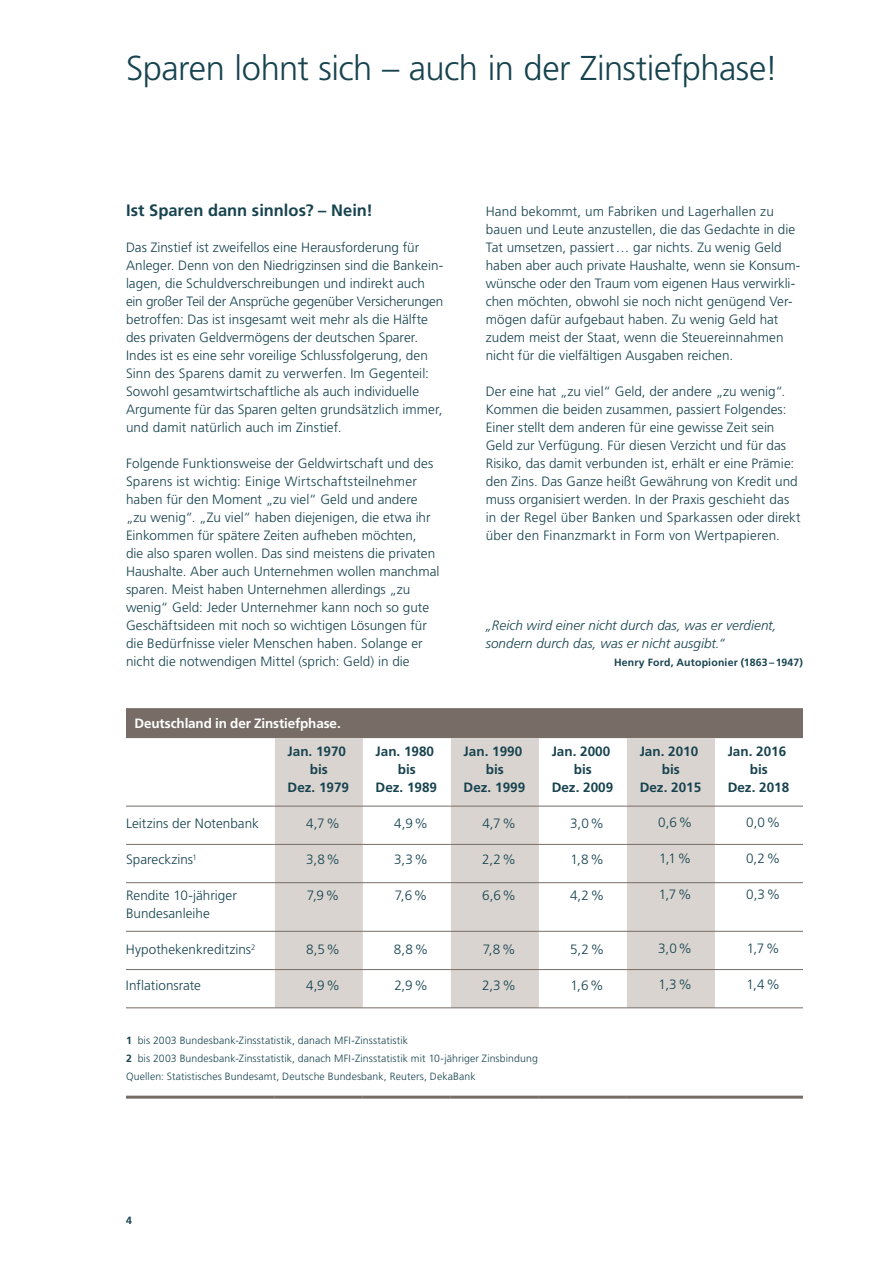
<style>
.page{position:relative;width:893px;height:1263px;background:#fff}
.page>*{position:absolute;margin:0;border:0;box-sizing:border-box;transform-origin:0 0}
.t1{font:300 34.5px "Deka Frutiger OTPS";letter-spacing:-.015em;color:#17434f}
.t2{font:700 16.5px "Deka Frutiger OTPS";color:#17434f}
.t3{font:300 13.5px/18px "Deka Frutiger OTPS";letter-spacing:.005em;color:#17434f}
.t4{font:700 13.5px/18px "Deka Frutiger OTPS";color:#17434f;text-align:center}
.t5{font:italic 300 13.5px/18px "Deka Frutiger OTPS";color:#17434f}
.t6{font:700 13.5px "Deka Frutiger OTPS";letter-spacing:-.01em;color:#fff}
.t7{font:300 10.5px/18px "Deka Frutiger OTPS";letter-spacing:.01em;color:#17434f}
.t8{font:700 10.5px "Deka Frutiger OTPS";letter-spacing:.02em;color:#17434f}
.s1{font-weight:700}
</style>
<div class="page">
<div style="left:126px;top:708px;width:677px;height:30px;background:#776d66"></div>
<svg style="left:275px;top:738px;width:440px;height:269px;fill:#d9d4d0"></svg>
<hr style="left:126px;top:844px;width:149px;height:1px;background:#776d66">
<hr style="left:275px;top:844px;width:88px;height:1px;background:#776d66">
<hr style="left:363px;top:844px;width:88px;height:1px;background:#776d66">
<hr style="left:451px;top:844px;width:88px;height:1px;background:#776d66">
<hr style="left:539px;top:844px;width:88px;height:1px;background:#776d66">
<hr style="left:627px;top:844px;width:88px;height:1px;background:#776d66">
<hr style="left:715px;top:844px;width:88px;height:1px;background:#776d66">
<hr style="left:126px;top:882px;width:149px;height:1px;background:#776d66">
<hr style="left:275px;top:882px;width:88px;height:1px;background:#776d66">
<hr style="left:363px;top:882px;width:88px;height:1px;background:#776d66">
<hr style="left:451px;top:882px;width:88px;height:1px;background:#776d66">
<hr style="left:539px;top:882px;width:88px;height:1px;background:#776d66">
<hr style="left:627px;top:882px;width:88px;height:1px;background:#776d66">
<hr style="left:715px;top:882px;width:88px;height:1px;background:#776d66">
<hr style="left:126px;top:931px;width:149px;height:1px;background:#776d66">
<hr style="left:275px;top:931px;width:88px;height:1px;background:#776d66">
<hr style="left:363px;top:931px;width:88px;height:1px;background:#776d66">
<hr style="left:451px;top:931px;width:88px;height:1px;background:#776d66">
<hr style="left:539px;top:931px;width:88px;height:1px;background:#776d66">
<hr style="left:627px;top:931px;width:88px;height:1px;background:#776d66">
<hr style="left:715px;top:931px;width:88px;height:1px;background:#776d66">
<hr style="left:275px;top:969px;width:88px;height:1px;background:#776d66">
<hr style="left:363px;top:969px;width:88px;height:1px;background:#776d66">
<hr style="left:451px;top:969px;width:88px;height:1px;background:#776d66">
<hr style="left:539px;top:969px;width:88px;height:1px;background:#776d66">
<hr style="left:627px;top:969px;width:88px;height:1px;background:#776d66">
<hr style="left:715px;top:969px;width:88px;height:1px;background:#776d66">
<hr style="left:126px;top:806px;width:149px;height:1px;background:#776d66">
<hr style="left:275px;top:806px;width:88px;height:1px;background:#776d66">
<hr style="left:363px;top:806px;width:88px;height:1px;background:#776d66">
<hr style="left:451px;top:806px;width:88px;height:1px;background:#776d66">
<hr style="left:539px;top:806px;width:88px;height:1px;background:#776d66">
<hr style="left:627px;top:806px;width:88px;height:1px;background:#776d66">
<hr style="left:715px;top:806px;width:88px;height:1px;background:#776d66">
<hr style="left:126px;top:1096px;width:149px;height:3px;background:#776d66">
<hr style="left:275px;top:1096px;width:88px;height:3px;background:#776d66">
<hr style="left:363px;top:1096px;width:88px;height:3px;background:#776d66">
<hr style="left:451px;top:1096px;width:88px;height:3px;background:#776d66">
<hr style="left:539px;top:1096px;width:88px;height:3px;background:#776d66">
<hr style="left:627px;top:1096px;width:88px;height:3px;background:#776d66">
<hr style="left:715px;top:1096px;width:88px;height:3px;background:#776d66">
<hr style="left:126px;top:969px;width:149px;height:1px;background:#776d66">
<hr style="left:126px;top:1007px;width:149px;height:1px;background:#776d66">
<hr style="left:275px;top:1007px;width:88px;height:1px;background:#776d66">
<hr style="left:363px;top:1007px;width:88px;height:1px;background:#776d66">
<hr style="left:451px;top:1007px;width:88px;height:1px;background:#776d66">
<hr style="left:539px;top:1007px;width:88px;height:1px;background:#776d66">
<hr style="left:627px;top:1007px;width:88px;height:1px;background:#776d66">
<hr style="left:715px;top:1007px;width:88px;height:1px;background:#776d66">
<h1 class="t1" style="left:126px;top:47px;width:654px">Sparen lohnt sich – auch in der Zinstiefphase!</h1>
<p class="t2" style="left:126px;top:200px;width:248px">Ist Sparen dann sinnlos? – Nein!</p>
<p class="t3" style="left:126px;top:238px;width:319px">Das Zinstief ist zweifellos eine Herausforderung für Anleger. Denn von den Niedrigzinsen sind die Bankein&shy;lagen, die Schuldverschreibungen und indirekt auch ein großer Teil der Ansprüche gegenüber Versicherungen betroffen: Das ist insgesamt weit mehr als die Hälfte des privaten Geldvermögens der deutschen Sparer.<br>Indes ist es eine sehr voreilige Schlussfolgerung, den Sinn des Sparens damit zu verwerfen. Im Gegenteil:<br>Sowohl gesamtwirtschaftliche als auch individuelle Argumente für das Sparen gelten grundsätzlich immer, und damit natürlich auch im Zinstief.</p>
<p class="t3" style="left:126px;top:454px;width:315px">Folgende Funktionsweise der Geldwirtschaft und des Sparens ist wichtig: Einige Wirtschaftsteilnehmer haben für den Moment „zu viel“ Geld und andere „zu wenig“. „Zu viel“ haben diejenigen, die etwa ihr Einkommen für spätere Zeiten aufheben möchten,<br>die also sparen wollen. Das sind meistens die privaten Haushalte. Aber auch Unternehmen wollen manchmal sparen. Meist haben Unternehmen allerdings „zu wenig“ Geld: Jeder Unternehmer kann noch so gute Geschäftsideen mit noch so wichtigen Lösungen für die Bedürfnisse vieler Menschen haben. Solange er nicht die notwendigen Mittel (sprich: Geld) in die</p>
<p class="t3" style="left:486px;top:202px;width:316px">Hand bekommt, um Fabriken und Lagerhallen zu bauen und Leute anzustellen, die das Gedachte in die Tat umsetzen, passiert… gar nichts. Zu wenig Geld haben aber auch private Haushalte, wenn sie Konsum&shy;wünsche oder den Traum vom eigenen Haus verwirkli&shy;chen möchten, obwohl sie noch nicht genügend Ver&shy;mögen dafür aufgebaut haben. Zu wenig Geld hat zudem meist der Staat, wenn die Steuereinnahmen nicht für die vielfältigen Ausgaben reichen.</p>
<p class="t3" style="left:486px;top:382px;width:316px">Der eine hat „zu viel“ Geld, der andere „zu wenig“.<br>Kommen die beiden zusammen, passiert Folgendes:<br>Einer stellt dem anderen für eine gewisse Zeit sein Geld zur Verfügung. Für diesen Verzicht und für das Risiko, das damit verbunden ist, erhält er eine Prämie: den Zins. Das Ganze heißt Gewährung von Kredit und muss organisiert werden. In der Praxis geschieht das in der Regel über Banken und Sparkassen oder direkt über den Finanzmarkt in Form von Wertpapieren.</p>
<p class="t5" style="left:486px;top:616px;width:292px">„Reich wird einer nicht durch das, was er verdient, sondern durch das, was er nicht ausgibt.“</p>
<p class="t8" style="left:614px;top:656px;width:190px">Henry Ford, Autopionier (1863–1947)</p>
<p class="t6" style="left:134px;top:715px;width:208px">Deutschland in der Zinstiefphase.</p>
<p class="t4" style="left:288px;top:742px;width:63px">Jan. 1970 bis<br>Dez. 1979</p>
<p class="t4" style="left:376px;top:742px;width:63px">Jan. 1980 bis<br>Dez. 1989</p>
<p class="t4" style="left:464px;top:742px;width:63px">Jan. 1990 bis<br>Dez. 1999</p>
<p class="t4" style="left:552px;top:742px;width:63px">Jan. 2000 bis<br>Dez. 2009</p>
<p class="t4" style="left:640px;top:742px;width:63px">Jan. 2010 bis<br>Dez. 2015</p>
<p class="t4" style="left:728px;top:742px;width:63px">Jan. 2016 bis<br>Dez. 2018</p>
<p class="t3" style="left:126px;top:814px;width:134px">Leitzins der Notenbank</p>
<p class="t3" style="left:306px;top:814px;width:35px">4,7%</p>
<p class="t3" style="left:394px;top:814px;width:35px">4,9%</p>
<p class="t3" style="left:482px;top:814px;width:35px">4,7%</p>
<p class="t3" style="left:570px;top:814px;width:35px">3,0%</p>
<p class="t3" style="left:658px;top:813px;width:35px">0,6%</p>
<p class="t3" style="left:746px;top:813px;width:35px">0,0%</p>
<p class="t3" style="left:126px;top:850px;width:72px">Spareckzins<sup>1</sup></p>
<p class="t3" style="left:306px;top:850px;width:35px">3,8%</p>
<p class="t3" style="left:394px;top:850px;width:35px">3,3%</p>
<p class="t3" style="left:482px;top:850px;width:35px">2,2%</p>
<p class="t3" style="left:570px;top:850px;width:35px">1,8%</p>
<p class="t3" style="left:659px;top:849px;width:34px">1,1 %</p>
<p class="t3" style="left:746px;top:849px;width:36px">0,2%</p>
<p class="t3" style="left:126px;top:886px;width:112px">Rendite 10-jähriger<br>Bundesanleihe</p>
<p class="t3" style="left:307px;top:886px;width:34px">7,9%</p>
<p class="t3" style="left:395px;top:886px;width:34px">7,6%</p>
<p class="t3" style="left:482px;top:886px;width:36px">6,6%</p>
<p class="t3" style="left:570px;top:886px;width:36px">4,2%</p>
<p class="t3" style="left:659px;top:885px;width:34px">1,7%</p>
<p class="t3" style="left:746px;top:885px;width:35px">0,3%</p>
<p class="t3" style="left:126px;top:940px;width:131px">Hypothekenkreditzins<sup>2</sup></p>
<p class="t3" style="left:306px;top:940px;width:35px">8,5%</p>
<p class="t3" style="left:394px;top:940px;width:36px">8,8%</p>
<p class="t3" style="left:483px;top:940px;width:34px">7,8%</p>
<p class="t3" style="left:570px;top:940px;width:36px">5,2%</p>
<p class="t3" style="left:658px;top:939px;width:35px">3,0%</p>
<p class="t3" style="left:747px;top:939px;width:34px">1,7%</p>
<p class="t3" style="left:126px;top:976px;width:77px">Inflationsrate</p>
<p class="t3" style="left:306px;top:976px;width:35px">4,9%</p>
<p class="t3" style="left:394px;top:976px;width:35px">2,9%</p>
<p class="t3" style="left:482px;top:976px;width:35px">2,3%</p>
<p class="t3" style="left:571px;top:976px;width:35px">1,6%</p>
<p class="t3" style="left:659px;top:975px;width:35px">1,3%</p>
<p class="t3" style="left:746px;top:975px;width:35px">1,4%</p>
<p class="t7" style="left:126px;top:1031px;width:413px"><span class="s1">1</span> bis 2003 Bundesbank-Zinsstatistik, danach MFI-Zinsstatistik<br><span class="s1">2</span> bis 2003 Bundesbank-Zinsstatistik, danach MFI-Zinsstatistik mit 10-jähriger Zinsbindung<br>Quellen: Statistisches Bundesamt, Deutsche Bundesbank, Reuters, DekaBank</p>
<p class="t8" style="left:126px;top:1214px;width:7px">4</p>
</div>
